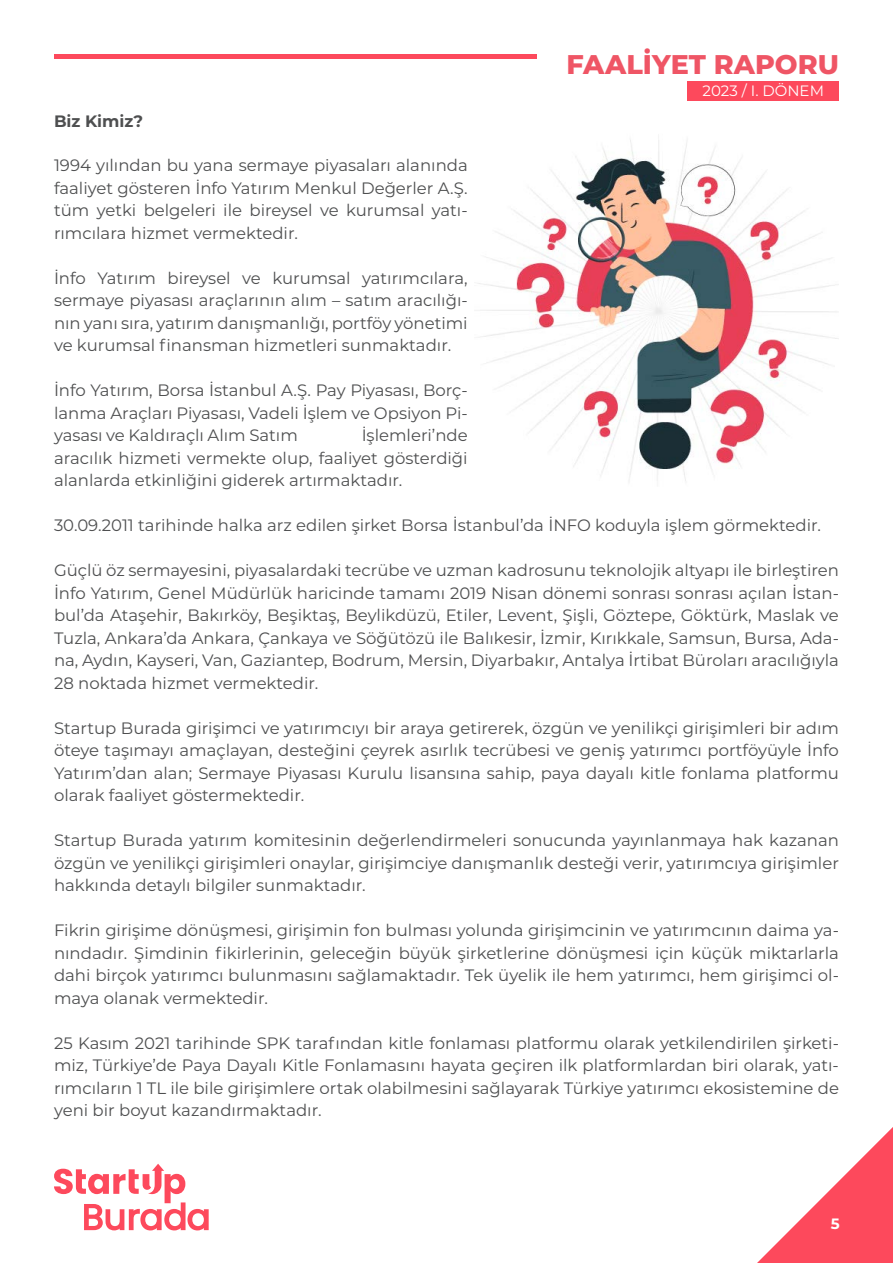
<style>
.page{position:relative;width:893px;height:1263px;background:#fff}
.page>*{position:absolute;margin:0;border:0;box-sizing:border-box;transform-origin:0 0}
.t1{font:800 27px "Montserrat";color:#ef5565}
.t2{font:16.5px/22.5px "Montserrat";color:#4e4f50;text-align:justify}
.t3{font:700 16.5px "Montserrat";color:#4e4f50}
.t4{font:15px "Montserrat";color:#fff}
.t5{font:700 15px "Montserrat";color:#fff}
</style>
<div class="page">
<svg style="left:757px;top:1127px;width:136px;height:136px"></svg>
<hr style="left:54px;top:55px;width:482px;height:4px;background:#fd495c">
<svg style="left:54px;top:1164px;width:155px;height:66px"></svg>
<div style="left:688px;top:81px;width:151px;height:20px;background:#fd495c"></div>
<img style="left:478px;top:140px;width:361px;height:341px">
<h1 class="t1" style="left:567px;top:44px;width:274px">FAALİYET RAPORU</h1>
<p class="t4" style="left:703px;top:80px;width:123px">2023 / I. DÖNEM</p>
<p class="t3" style="left:54px;top:109px;width:91px">Biz Kimiz?</p>
<p class="t2" style="left:54px;top:154px;width:415px">1994 yılından bu yana sermaye piyasaları alanında faaliyet gösteren İnfo Yatırım Menkul Değerler A.Ş. tüm yetki belgeleri ile bireysel ve kurumsal yatı&shy;rımcılara hizmet vermektedir.</p>
<p class="t2" style="left:54px;top:266px;width:415px">İnfo Yatırım bireysel ve kurumsal yatırımcılara, sermaye piyasası araçlarının alım – satım aracılığı&shy;nın yanı sıra, yatırım danışmanlığı, portföy yönetimi ve kurumsal finansman hizmetleri sunmaktadır.</p>
<p class="t2" style="left:54px;top:379px;width:415px">İnfo Yatırım, Borsa İstanbul A.Ş. Pay Piyasası, Borç&shy;lanma Araçları Piyasası, Vadeli İşlem ve Opsiyon Pi&shy;yasası ve Kaldıraçlı Alım Satım</p>
<p class="t2" style="left:54px;top:424px;width:415px;text-indent:308px">İşlemleri’nde aracılık hizmeti vermekte olup, faaliyet gösterdiği alanlarda etkinliğini giderek artırmaktadır.</p>
<p class="t2" style="left:54px;top:514px;width:769px">30.09.2011 tarihinde halka arz edilen şirket Borsa İstanbul’da İNFO koduyla işlem görmektedir.</p>
<p class="t2" style="left:54px;top:559px;width:786px">Güçlü öz sermayesini, piyasalardaki tecrübe ve uzman kadrosunu teknolojik altyapı ile birleştiren İnfo Yatırım, Genel Müdürlük haricinde tamamı 2019 Nisan dönemi sonrası sonrası açılan İstan&shy;bul’da Ataşehir, Bakırköy, Beşiktaş, Beylikdüzü, Etiler, Levent, Şişli, Göztepe, Göktürk, Maslak ve Tuzla, Ankara’da Ankara, Çankaya ve Söğütözü ile Balıkesir, İzmir, Kırıkkale, Samsun, Bursa, Ada&shy;na, Aydın, Kayseri, Van, Gaziantep, Bodrum, Mersin, Diyarbakır, Antalya İrtibat Büroları aracılığıyla 28 noktada hizmet vermektedir.</p>
<p class="t2" style="left:54px;top:716px;width:786px">Startup Burada girişimci ve yatırımcıyı bir araya getirerek, özgün ve yenilikçi girişimleri bir adım öteye taşımayı amaçlayan, desteğini çeyrek asırlık tecrübesi ve geniş yatırımcı portföyüyle İnfo Yatırım’dan alan; Sermaye Piyasası Kurulu lisansına sahip, paya dayalı kitle fonlama platformu olarak faaliyet göstermektedir.</p>
<p class="t2" style="left:54px;top:829px;width:786px">Startup Burada yatırım komitesinin değerlendirmeleri sonucunda yayınlanmaya hak kazanan özgün ve yenilikçi girişimleri onaylar, girişimciye danışmanlık desteği verir, yatırımcıya girişimler hakkında detaylı bilgiler sunmaktadır.</p>
<p class="t2" style="left:54px;top:919px;width:786px">Fikrin girişime dönüşmesi, girişimin fon bulması yolunda girişimcinin ve yatırımcının daima ya&shy;nındadır. Şimdinin fikirlerinin, geleceğin büyük şirketlerine dönüşmesi için küçük miktarlarla dahi birçok yatırımcı bulunmasını sağlamaktadır. Tek üyelik ile hem yatırımcı, hem girişimci ol&shy;maya olanak vermektedir.</p>
<p class="t2" style="left:54px;top:1031px;width:786px">25 Kasım 2021 tarihinde SPK tarafından kitle fonlaması platformu olarak yetkilendirilen şirketi&shy;miz, Türkiye’de Paya Dayalı Kitle Fonlamasını hayata geçiren ilk platformlardan biri olarak, yatı&shy;rımcıların 1 TL ile bile girişimlere ortak olabilmesini sağlayarak Türkiye yatırımcı ekosistemine de yeni bir boyut kazandırmaktadır.</p>
<p class="t5" style="left:831px;top:1213px;width:10px">5</p>
</div>
